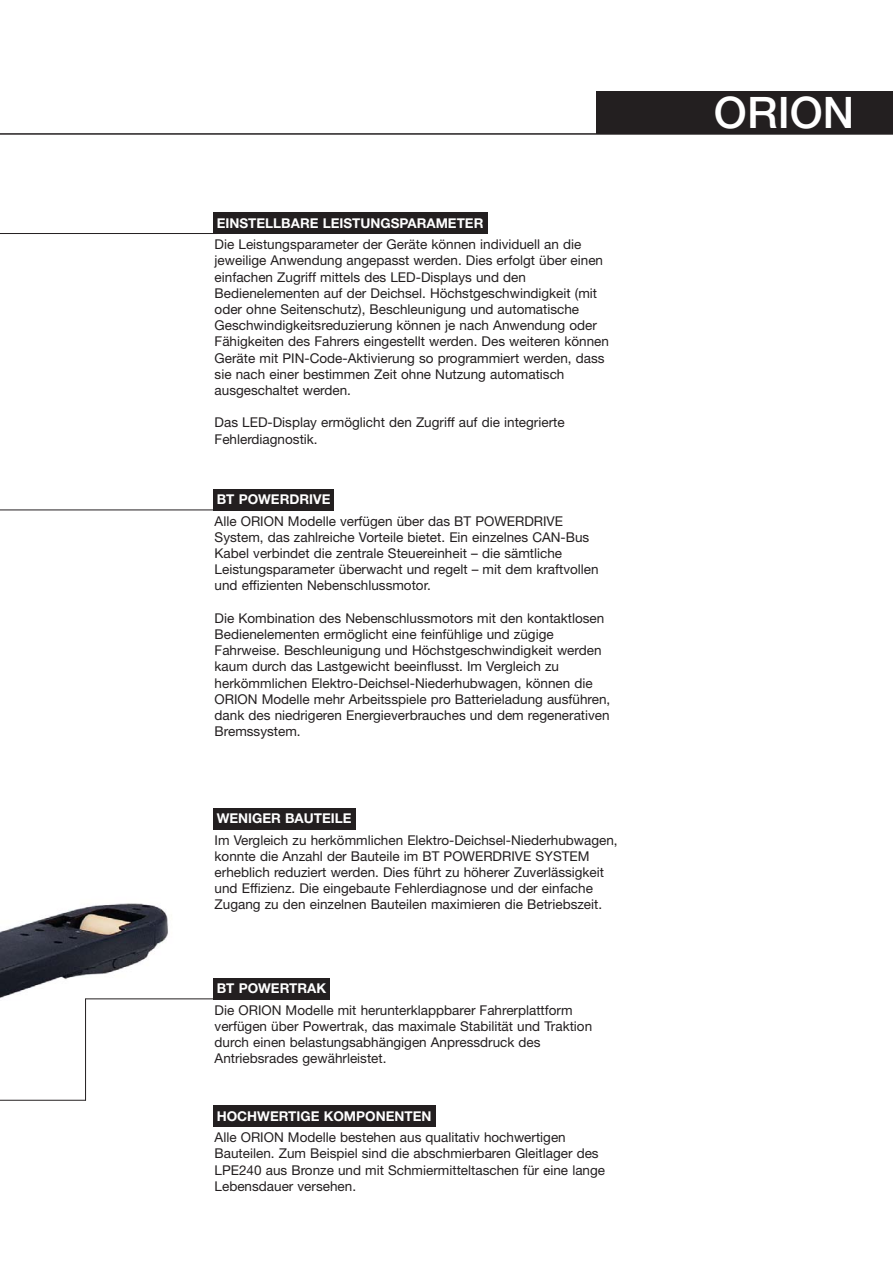
<style>
.page{position:relative;width:893px;height:1263px;background:#fff}
.page>*{position:absolute;margin:0;border:0;box-sizing:border-box;transform-origin:0 0}
.t1{font:500 43.5px "Helvetica Neue";color:#fff}
.t2{font:13.5px/16.2px "Helvetica Neue";color:#231f20}
.t3{font:700 13.5px "Helvetica Neue";color:#fff}
</style>
<div class="page">
<img style="left:0;top:509px;width:188px;height:591px">
<hr style="left:85px;top:999px;width:130px;height:1px;background:#231f20">
<hr style="left:85px;top:999px;width:1px;height:102px;background:#231f20">
<hr style="left:0;top:1100px;width:86px;height:1px;background:#231f20">
<div style="left:596px;top:91px;width:296px;height:43px;background:#231f20"></div>
<hr style="left:0;top:133px;width:892px;height:2px;background:#231f20">
<div style="left:213px;top:489px;width:120px;height:21px;background:#231f20"></div>
<div style="left:213px;top:808px;width:142px;height:21px;background:#231f20"></div>
<div style="left:213px;top:978px;width:117px;height:21px;background:#231f20"></div>
<div style="left:213px;top:213px;width:274px;height:21px;background:#231f20"></div>
<div style="left:213px;top:1106px;width:222px;height:21px;background:#231f20"></div>
<hr style="left:0;top:233px;width:217px;height:1px;background:#231f20">
<hr style="left:0;top:510px;width:215px;height:1px;background:#231f20">
<p class="t3" style="left:217px;top:218px;width:268px">EINSTELLBARE LEISTUNGSPARAMETER</p>
<p class="t2" style="left:215px;top:238px;width:396px">Die Leistungsparameter der Geräte können individuell an die jeweilige Anwendung angepasst werden. Dies erfolgt über einen einfachen Zugriff mittels des LED-Displays und den Bedienelementen auf der Deichsel. Höchstgeschwindigkeit (mit oder ohne Seitenschutz), Beschleunigung und automatische Geschwindigkeitsreduzierung können je nach Anwendung oder Fähigkeiten des Fahrers eingestellt werden. Des weiteren können Geräte mit PIN-Code-Aktivierung so programmiert werden, dass sie nach einer bestimmen Zeit ohne Nutzung automatisch ausgeschaltet werden.</p>
<p class="t2" style="left:215px;top:416px;width:351px">Das LED-Display ermöglicht den Zugriff auf die integrierte<br>Fehlerdiagnostik.</p>
<p class="t3" style="left:217px;top:495px;width:115px">BT POWERDRIVE</p>
<p class="t2" style="left:215px;top:514px;width:385px">Alle ORION Modelle verfügen über das BT POWERDRIVE System, das zahlreiche Vorteile bietet. Ein einzelnes CAN-Bus Kabel verbindet die zentrale Steuereinheit – die sämtliche Leistungsparameter überwacht und regelt – mit dem kraftvollen und effizienten Nebenschlussmotor.</p>
<p class="t2" style="left:215px;top:611px;width:397px">Die Kombination des Nebenschlussmotors mit den kontaktlosen Bedienelementen ermöglicht eine feinfühlige und zügige Fahrweise. Beschleunigung und Höchstgeschwindigkeit werden kaum durch das Lastgewicht beeinflusst. Im Vergleich zu herkömmlichen Elektro-Deichsel-Niederhubwagen, können die ORION Modelle mehr Arbeitsspiele pro Batterieladung ausführen, dank des niedrigeren Energieverbrauches und dem regenerativen Bremssystem.</p>
<p class="t3" style="left:217px;top:814px;width:136px">WENIGER BAUTEILE</p>
<p class="t2" style="left:215px;top:833px;width:404px">Im Vergleich zu herkömmlichen Elektro-Deichsel-Niederhubwagen, konnte die Anzahl der Bauteile im BT POWERDRIVE SYSTEM erheblich reduziert werden. Dies führt zu höherer Zuverlässigkeit und Effizienz. Die eingebaute Fehlerdiagnose und der einfache Zugang zu den einzelnen Bauteilen maximieren die Betriebszeit.</p>
<p class="t3" style="left:217px;top:984px;width:111px">BT POWERTRAK</p>
<p class="t2" style="left:215px;top:1003px;width:379px">Die ORION Modelle mit herunterklappbarer Fahrerplattform verfügen über Powertrak, das maximale Stabilität und Traktion durch einen belastungsabhängigen Anpressdruck des Antriebsrades gewährleistet.</p>
<p class="t3" style="left:217px;top:1111px;width:216px">HOCHWERTIGE KOMPONENTEN</p>
<p class="t2" style="left:215px;top:1131px;width:392px">Alle ORION Modelle bestehen aus qualitativ hochwertigen Bauteilen. Zum Beispiel sind die abschmierbaren Gleitlager des LPE240 aus Bronze und mit Schmiermitteltaschen für eine lange Lebensdauer versehen.</p>
<h1 class="t1" style="left:714px;top:97px;width:142px">ORION</h1>
</div>
